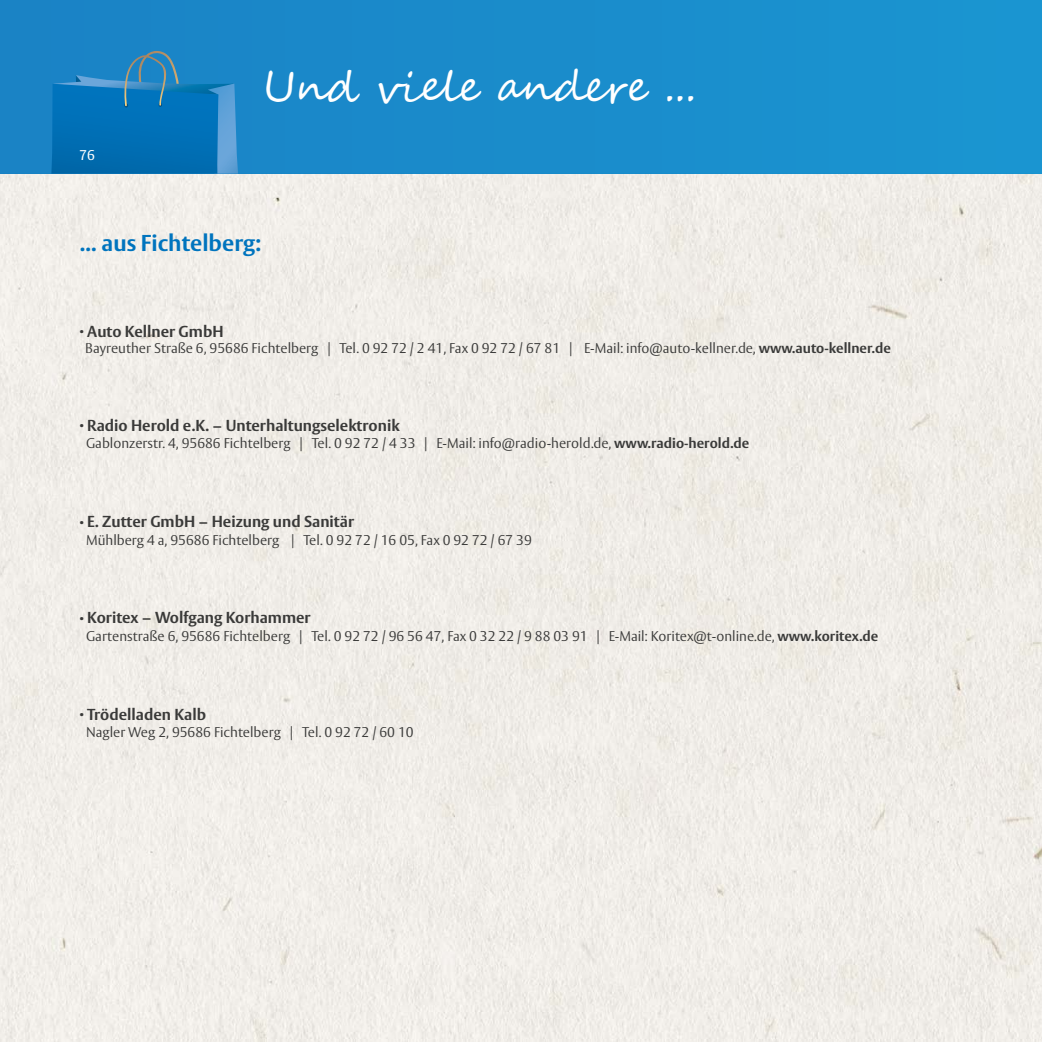
<style>
.page{position:relative;width:1042px;height:1042px;background:#fff}
.page>*{position:absolute;margin:0;border:0;box-sizing:border-box;transform-origin:0 0}
.t1{font:42px "Segoe Script";letter-spacing:-.005em;color:#fff}
.t2{font:700 22.75px "Vesta Std";color:#0074be}
.t3{font:700 15.75px "Vesta Std";color:#3a3a39}
.t4{font:300 14px "Vesta Std";color:#3a3a39}
.t5{font:14px "Vesta Std";color:#fff}
.s1{font-weight:700}
</style>
<div class="page">
<div style="left:0;top:174px;width:1041px;height:868px;background:#f0ede8"></div>
<div style="left:0;top:0;width:1041px;height:174px;background:#1a8ccb"></div>
<svg style="left:51px;top:51px;width:187px;height:123px"></svg>
<p class="t5" style="left:79px;top:147px;width:17px">76</p>
<h1 class="t1" style="left:263px;top:56px;width:435px">Und viele andere ...</h1>
<h2 class="t2" style="left:79px;top:229px;width:183px">... aus Fichtelberg:</h2>
<p class="t3" style="left:79px;top:322px;width:146px"><sup>.</sup> Auto Kellner GmbH</p>
<p class="t4" style="left:85px;top:340px;width:807px">Bayreuther Straße 6, 95686 Fichtelberg | Tel. 0 92 72 / 2 41, Fax 0 92 72 / 67 81 | E-Mail: info@auto-kellner.de, <span class="s1">www.auto-kellner.de</span></p>
<p class="t3" style="left:79px;top:416px;width:322px"><sup>.</sup> Radio Herold e.K. - Unterhaltungselektronik</p>
<p class="t4" style="left:86px;top:435px;width:665px">Gablonzerstr. 4, 95686 Fichtelberg | Tel. 0 92 72 / 4 33 | E-Mail: info@radio-herold.de, <span class="s1">www.radio-herold.de</span></p>
<p class="t3" style="left:79px;top:512px;width:276px"><sup>.</sup> E. Zutter GmbH - Heizung und Sanitär</p>
<p class="t4" style="left:86px;top:531px;width:447px">Mühlberg 4 a, 95686 Fichtelberg | Tel. 0 92 72 / 16 05, Fax 0 92 72 / 67 39</p>
<p class="t3" style="left:79px;top:608px;width:233px"><sup>.</sup> Koritex - Wolfgang Korhammer</p>
<p class="t4" style="left:86px;top:628px;width:794px">Gartenstraße 6, 95686 Fichtelberg | Tel. 0 92 72 / 96 56 47, Fax 0 32 22 / 9 88 03 91 | E-Mail: Koritex@t-online.de, <span class="s1">www.koritex.de</span></p>
<p class="t3" style="left:79px;top:705px;width:128px"><sup>.</sup> Trödelladen Kalb</p>
<p class="t4" style="left:86px;top:724px;width:329px">Nagler Weg 2, 95686 Fichtelberg | Tel. 0 92 72 / 60 10</p>
</div>
